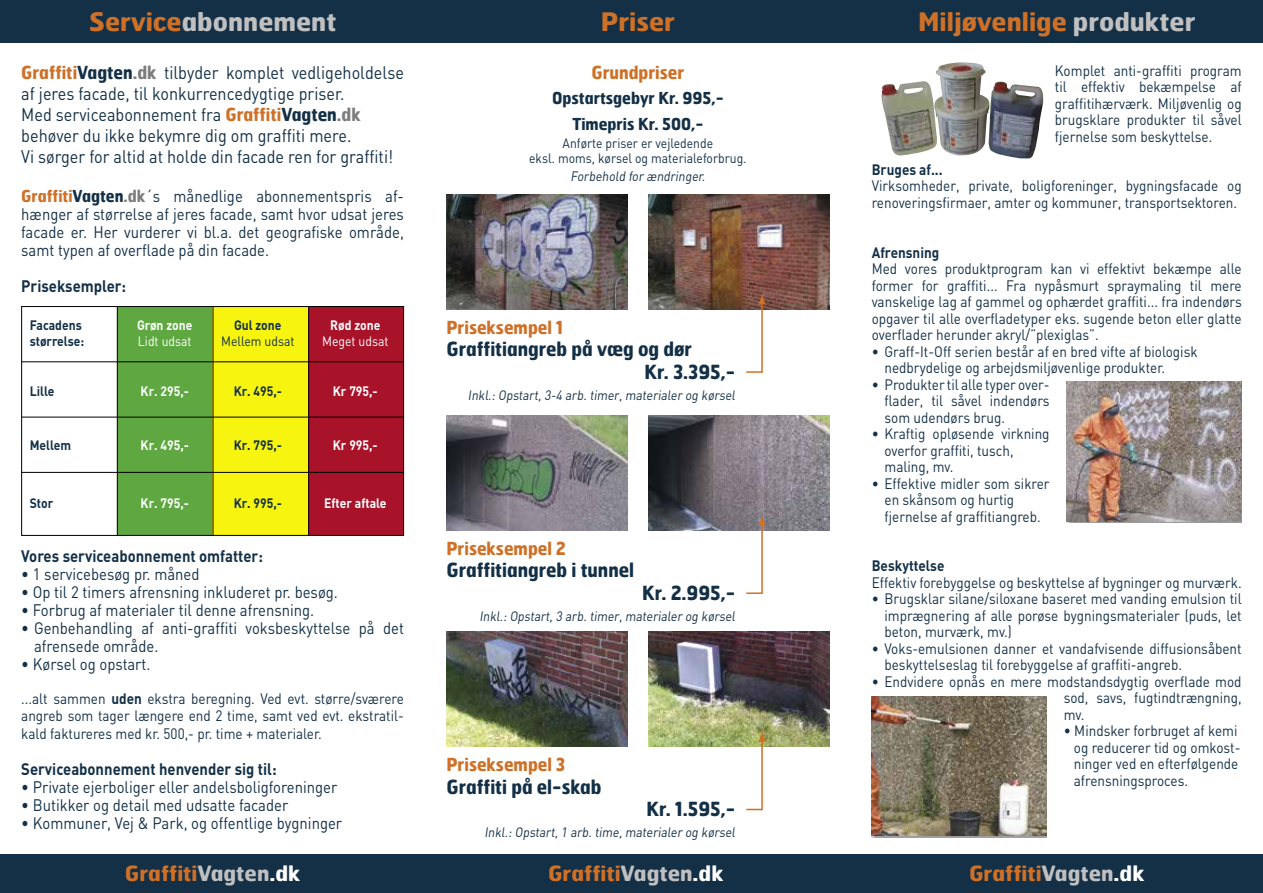
<style>
.page{position:relative;width:1263px;height:893px;background:#fff}
.page>*{position:absolute;margin:0;border:0;box-sizing:border-box;transform-origin:0 0}
.t1{font:700 25.5px "Hermes";color:#cf7027}
.t2{font:700 25.5px "Hermes";color:#c0c0c0}
.t3{font:700 21px "Hermes";color:#cf7027}
.t4{font:700 19.5px/22.5px "Hermes";color:#133047;scale:.9 1}
.t5{font:18px/21px "DIN";color:#133047;scale:.9 1}
.t6{font:700 18px "Hermes";color:#cf7027;scale:.9 1}
.t7{font:16.5px/18px "DIN";color:#133047;text-align:justify;scale:.9 1}
.t8{font:700 16.5px "DIN";color:#133047;scale:.9 1}
.t9{font:700 16.5px/25.5px "Hermes";color:#133047;text-align:center;scale:.9 1}
.t10{font:15px/16.5px "DIN";color:#133047;scale:.9 1}
.t11{font:700 15px "DIN";color:#133047;scale:.9 1}
.t12{font:13.5px/15px "DIN";color:#133047;text-align:center;scale:.9 1}
.t13{font:700 13.5px "DIN";color:#133047;scale:.9 1}
.t14{font:700 13.5px "DIN";color:#fff;scale:.9 1}
.t15{font:13.5px "DIN";color:#fff;scale:.9 1}
.s1{color:#cf7027}
.s2{color:#c0c0c0}
.s3{font-family:"Hermes";font-weight:700;color:#cf7027}
.s4{font-family:"Hermes";font-weight:700}
.s5{font-family:"Hermes";font-weight:700;color:#7c7c7c}
.s6{font-weight:700}
.s7{color:#fff}
</style>
<div class="page">
<div style="left:117px;top:306px;width:96px;height:230px;background:#5fa841"></div>
<div style="left:213px;top:306px;width:95px;height:230px;background:#f7f410"></div>
<div style="left:308px;top:306px;width:96px;height:230px;background:#a9132a"></div>
<div style="left:0;top:0;width:1263px;height:43px;background:#133047"></div>
<div style="left:0;top:855px;width:1263px;height:38px;background:#133047"></div>
<div style="left:21px;top:306px;width:383px;height:230px;border:1px solid #000"></div>
<hr style="left:21px;top:417px;width:383px;height:1px;background:#000">
<hr style="left:21px;top:472px;width:383px;height:1px;background:#000">
<hr style="left:21px;top:361px;width:383px;height:1px;background:#000">
<hr style="left:117px;top:306px;width:1px;height:230px;background:#000">
<hr style="left:213px;top:306px;width:1px;height:230px;background:#000">
<hr style="left:308px;top:306px;width:1px;height:230px;background:#000">
<img style="left:881px;top:62px;width:163px;height:96px">
<img style="left:1067px;top:381px;width:175px;height:141px">
<img style="left:872px;top:697px;width:175px;height:139px">
<img style="left:648px;top:194px;width:181px;height:115px">
<img style="left:648px;top:416px;width:181px;height:114px">
<img style="left:648px;top:632px;width:181px;height:115px">
<img style="left:446px;top:194px;width:181px;height:115px">
<img style="left:446px;top:416px;width:181px;height:114px">
<img style="left:446px;top:632px;width:181px;height:115px">
<hr style="left:761px;top:303px;width:2px;height:70px;background:#cf7027">
<svg style="left:758px;top:295px;width:8px;height:10px"></svg>
<hr style="left:761px;top:524px;width:2px;height:70px;background:#cf7027">
<svg style="left:758px;top:516px;width:8px;height:10px"></svg>
<hr style="left:761px;top:740px;width:2px;height:70px;background:#cf7027">
<svg style="left:758px;top:732px;width:8px;height:11px"></svg>
<svg style="left:746px;top:371px;width:16px;height:2px"></svg>
<svg style="left:746px;top:592px;width:16px;height:2px"></svg>
<svg style="left:746px;top:809px;width:15px;height:1px"></svg>
<h1 class="t2" style="left:89px;top:5px;width:249px"><span class="s1">Service</span>abonnement</h1>
<h1 class="t1" style="left:918px;top:5px;width:279px">Miljøvenlige <span class="s2">produkter</span></h1>
<h1 class="t1" style="left:601px;top:5px;width:75px">Priser</h1>
<p class="t5" style="left:21px;top:61px;width:427px"><span class="s3">Graffiti</span><span class="s4">Vagten</span><span class="s5">.dk</span> tilbyder komplet vedligeholdelse af jeres facade, til konkurrencedygtige priser.<br>Med serviceabonnement fra <span class="s3">Graffiti</span><span class="s4">Vagten</span><span class="s5">.dk </span>behøver du ikke bekymre dig om graffiti mere.<br>Vi sørger for altid at holde din facade ren for graffiti!</p>
<p class="t7" style="left:21px;top:186px;width:427px"><span class="s3">Graffiti</span><span class="s4">Vagten</span><span class="s5">.dk</span>´s månedlige abonnementspris af&shy;hænger af størrelse af jeres facade, samt hvor udsat jeres facade er. Her vurderer vi bl.a. det geografiske område, samt typen af overflade på din facade.</p>
<p class="t8" style="left:21px;top:275px;width:118px">Priseksempler:</p>
<p class="t13" style="left:30px;top:316px;width:59px">Facadens</p>
<p class="t14" style="left:137px;top:316px;width:63px">Grøn zone</p>
<p class="t13" style="left:234px;top:316px;width:54px">Gul zone</p>
<p class="t14" style="left:330px;top:316px;width:57px">Rød zone</p>
<p class="t13" style="left:30px;top:332px;width:62px">størrelse:</p>
<p class="t15" style="left:138px;top:333px;width:61px">Lidt udsat</p>
<p class="t12" style="left:221px;top:333px;width:83px">Mellem udsat</p>
<p class="t15" style="left:322px;top:333px;width:75px">Meget udsat</p>
<p class="t13" style="left:30px;top:382px;width:29px">Lille</p>
<p class="t14" style="left:141px;top:382px;width:55px">Kr. 295,-</p>
<p class="t13" style="left:234px;top:382px;width:55px">Kr. 495,-</p>
<p class="t14" style="left:333px;top:382px;width:51px">Kr 795,-</p>
<p class="t13" style="left:30px;top:436px;width:48px">Mellem</p>
<p class="t14" style="left:141px;top:436px;width:55px">Kr. 495,-</p>
<p class="t13" style="left:234px;top:436px;width:55px">Kr. 795,-</p>
<p class="t14" style="left:333px;top:436px;width:51px">Kr 995,-</p>
<p class="t13" style="left:30px;top:494px;width:28px">Stor</p>
<p class="t14" style="left:141px;top:494px;width:55px">Kr. 795,-</p>
<p class="t13" style="left:234px;top:494px;width:55px">Kr. 995,-</p>
<p class="t14" style="left:324px;top:494px;width:71px">Efter aftale</p>
<p class="t8" style="left:21px;top:545px;width:270px">Vores serviceabonnement omfatter:</p>
<p class="t7" style="left:21px;top:564px;width:200px">• 1 servicebesøg pr. måned</p>
<p class="t7" style="left:21px;top:582px;width:353px">• Op til 2 timers afrensning inkluderet pr. besøg.</p>
<p class="t7" style="left:21px;top:600px;width:327px">• Forbrug af materialer til denne afrensning.</p>
<p class="t7" style="left:34px;top:618px;width:413px;text-indent:-13px">• Genbehandling af anti-graffiti voksbeskyttelse på det afrensede område.</p>
<p class="t7" style="left:21px;top:654px;width:145px">• Kørsel og opstart.</p>
<p class="t10" style="left:21px;top:690px;width:427px">...alt sammen <span class="s6">uden</span> ekstra beregning. Ved evt. større/sværere angreb som tager længere end 2 time, samt ved evt. ekstratil-</p>
<p class="t10" style="left:21px;top:725px;width:335px">kald faktureres med kr. 500,- pr. time + materialer.</p>
<p class="t8" style="left:21px;top:758px;width:285px">Serviceabonnement henvender sig til:</p>
<p class="t7" style="left:21px;top:777px;width:353px">• Private ejerboliger eller andelsboligforeninger</p>
<p class="t7" style="left:21px;top:795px;width:298px">• Butikker og detail med udsatte facader</p>
<p class="t7" style="left:21px;top:813px;width:358px">• Kommuner, Vej &amp; Park, og offentlige bygninger</p>
<p class="t6" style="left:591px;top:60px;width:105px">Grundpriser</p>
<p class="t9" style="left:552px;top:85px;width:192px">Opstartsgebyr Kr. 995,-<br>Timepris Kr. 500,-</p>
<p class="t12" style="left:529px;top:135px;width:243px">Anførte priser er vejledende<br>eksl. moms, kørsel og materialeforbrug.</p>
<p class="t12" style="left:571px;top:168px;width:153px">Forbehold for ændringer.</p>
<p class="t6" style="left:446px;top:315px;width:131px">Priseksempel 1</p>
<h3 class="t4" style="left:644px;top:337px;width:102px;text-indent:-198px">Graffitiangreb på væg og dør<br>Kr. 3.395,-</h3>
<p class="t12" style="left:468px;top:387px;width:301px">Inkl.: Opstart, 3-4 arb. timer, materialer og kørsel</p>
<p class="t6" style="left:446px;top:536px;width:134px">Priseksempel 2</p>
<h3 class="t4" style="left:446px;top:558px;width:210px">Graffitiangreb i tunnel</h3>
<h3 class="t4" style="left:642px;top:581px;width:105px">Kr. 2.995,-</h3>
<p class="t12" style="left:479px;top:608px;width:288px">Inkl.: Opstart, 3 arb. timer, materialer og kørsel</p>
<p class="t6" style="left:446px;top:753px;width:134px">Priseksempel 3</p>
<h3 class="t4" style="left:446px;top:774px;width:174px">Graffiti på el-skab</h3>
<h3 class="t4" style="left:646px;top:797px;width:100px">Kr. 1.595,-</h3>
<p class="t12" style="left:484px;top:824px;width:283px">Inkl.: Opstart, 1 arb. time, materialer og kørsel</p>
<p class="t10" style="left:1055px;top:62px;width:209px;text-align:justify">Komplet anti-graffiti program til effektiv bekæmpelse af graffitihærværk. Miljøvenlig og brugsklare produkter til såvel fjernelse som beskyttelse.</p>
<p class="t11" style="left:872px;top:160px;width:80px">Bruges af...</p>
<p class="t10" style="left:872px;top:178px;width:413px">Virksomheder, private, boligforeninger, bygningsfacade og renoveringsfirmaer, amter og kommuner, transportsektoren.</p>
<p class="t11" style="left:872px;top:242px;width:77px">Afrensning</p>
<p class="t10" style="left:872px;top:260px;width:413px;text-align:justify">Med vores produktprogram kan vi effektivt bekæmpe alle former for graffiti... Fra nypåsmurt spraymaling til mere vanskelige lag af gammel og ophærdet graffiti... fra indendørs opgaver til alle overfladetyper eks. sugende beton eller glatte overflader herunder akryl/”plexiglas”.</p>
<p class="t10" style="left:884px;top:343px;width:349px;text-indent:-13px">• Graff-It-Off serien består af en bred vifte af biologisk nedbrydelige og arbejdsmiljøvenlige produkter.</p>
<p class="t10" style="left:884px;top:376px;width:185px;text-align:justify;text-indent:-13px">• Produkter til alle typer over&shy;flader, til såvel indendørs som udendørs brug.</p>
<p class="t10" style="left:884px;top:425px;width:185px;text-indent:-13px">• Kraftig opløsende virkning overfor graffiti, tusch, maling, mv.</p>
<p class="t10" style="left:884px;top:475px;width:185px;text-indent:-13px">• Effektive midler som sikrer en skånsom og hurtig fjernelse af graffitiangreb.</p>
<p class="t11" style="left:872px;top:556px;width:82px">Beskyttelse</p>
<p class="t10" style="left:872px;top:574px;width:412px">Effektiv forebyggelse og beskyttelse af bygninger og murværk.</p>
<p class="t10" style="left:884px;top:590px;width:398px;text-align:justify;text-indent:-13px">• Brugsklar silane/siloxane baseret med vanding emulsion til imprægnering af alle porøse bygningsmaterialer (puds, let beton, murværk, mv.)</p>
<p class="t10" style="left:884px;top:640px;width:398px;text-indent:-13px">• Voks-emulsionen danner et vandafvisende diffusionsåbent beskyttelseslag til forebyggelse af graffiti-angreb.</p>
<p class="t10" style="left:1064px;top:673px;width:199px;text-align:justify;text-indent:-192px">• Endvidere opnås en mere modstandsdygtig overflade mod sod, savs, fugtindtrængning, mv.</p>
<p class="t10" style="left:1074px;top:722px;width:187px;text-indent:-10px">• Mindsker forbruget af kemi og reducerer tid og omkost&shy;ninger ved en efterfølgende afrensningsproces.</p>
<h2 class="t3" style="left:125px;top:859px;width:177px">Graffiti<span class="s2">Vagten</span><span class="s7">.dk</span></h2>
<h2 class="t3" style="left:548px;top:859px;width:177px">Graffiti<span class="s2">Vagten</span><span class="s7">.dk</span></h2>
<h2 class="t3" style="left:969px;top:859px;width:177px">Graffiti<span class="s2">Vagten</span><span class="s7">.dk</span></h2>
</div>
